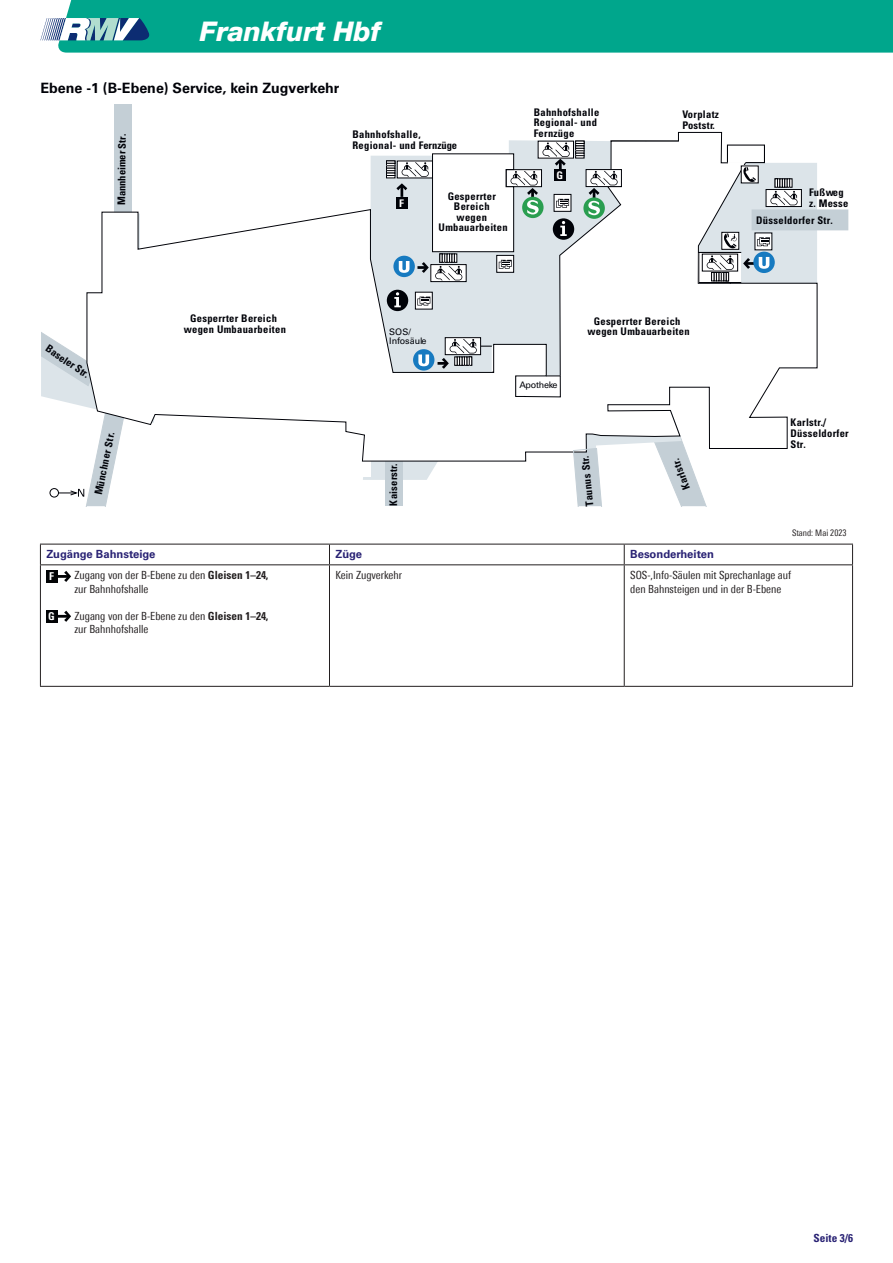
<style>
.page{position:relative;width:893px;height:1263px;background:#fff}
.page>*{position:absolute;margin:0;border:0;box-sizing:border-box;transform-origin:0 0}
.t1{font:italic 800 27px "Helvetica Neue";color:#fff}
.t2{font:700 14.25px "Univers LT Std";color:#000208}
.t3{font:condensed 11.25px/13.5px "Univers Next Pro";color:#231f20}
.t4{font:700 11.25px "Univers LT Std";color:#292274}
.t5{font:700 condensed 11.25px "Univers LT Std";color:#292274}
.t6{font:700 condensed 10.8px "Univers LT Std";color:#fff}
.t7{font:700 condensed 10.5px/10.5px "Univers LT Std";letter-spacing:.03em;color:#000208}
.t8{font:700 condensed 10.5px "Univers LT Std";letter-spacing:-.01em;color:#000208}
.t9{font:700 condensed 10.5px "Univers LT Std";color:#fff}
.t10{font:9px/9px "Univers LT Std";letter-spacing:-.005em;color:#000208}
.t11{font:condensed 9px "Univers Next Pro";color:#231f20}
.t12{font:9px "Univers LT Std";letter-spacing:-.025em;color:#000208}
.s1{font-family:"Univers LT Std";font-weight:700}
</style>
<div class="page">
<svg style="left:40px;top:0;width:853px;height:53px;background:#0ea891"></svg>
<div style="left:114px;top:104px;width:17px;height:110px;background:#c4cfd6"></div>
<svg style="left:670px;top:480px;width:37px;height:26px"></svg>
<svg style="left:41px;top:386px;width:656px;height:94px"></svg>
<svg style="left:41px;top:332px;width:45px;height:54px"></svg>
<div style="left:385px;top:459px;width:17px;height:47px;background:#c4cfd6"></div>
<div style="left:50px;top:488px;width:9px;height:9px;border:1px solid #000208;border-radius:50%"></div>
<svg style="left:55px;top:410px;width:97px;height:96px"></svg>
<div style="left:336px;top:460px;width:35px;height:17px;background:#fff"></div>
<svg style="left:86px;top:132px;width:732px;height:330px"></svg>
<svg style="left:546px;top:365px;width:31px;height:15px"></svg>
<div style="left:698px;top:252px;width:44px;height:31px;border:1px solid #000208"></div>
<svg style="left:573px;top:448px;width:29px;height:58px"></svg>
<svg style="left:667px;top:137px;width:181px;height:144px"></svg>
<div style="left:586px;top:170px;width:35px;height:17px;background:#fff"></div>
<div style="left:586px;top:169px;width:36px;height:18px;border:1px solid #000208"></div>
<svg style="left:386px;top:141px;width:232px;height:139px"></svg>
<svg style="left:40px;top:545px;width:1px;height:19px"></svg>
<svg style="left:329px;top:545px;width:1px;height:19px"></svg>
<svg style="left:624px;top:545px;width:1px;height:19px"></svg>
<svg style="left:852px;top:545px;width:1px;height:19px"></svg>
<hr style="left:40px;top:564px;width:289px;height:1px;background:#231f20">
<hr style="left:40px;top:565px;width:1px;height:121px;background:#231f20">
<hr style="left:329px;top:564px;width:295px;height:1px;background:#231f20">
<hr style="left:624px;top:564px;width:229px;height:1px;background:#231f20">
<hr style="left:852px;top:565px;width:1px;height:121px;background:#231f20">
<hr style="left:40px;top:686px;width:289px;height:1px;background:#231f20">
<hr style="left:624px;top:686px;width:229px;height:1px;background:#231f20">
<hr style="left:40px;top:544px;width:289px;height:1px;background:#231f20">
<hr style="left:329px;top:544px;width:295px;height:1px;background:#231f20">
<hr style="left:624px;top:544px;width:229px;height:1px;background:#231f20">
<hr style="left:329px;top:565px;width:1px;height:121px;background:#231f20">
<hr style="left:624px;top:565px;width:1px;height:121px;background:#231f20">
<hr style="left:329px;top:686px;width:295px;height:1px;background:#231f20">
<div style="left:46px;top:570px;width:12px;height:12px;background:#020305"></div>
<svg style="left:58px;top:571px;width:13px;height:11px"></svg>
<div style="left:46px;top:610px;width:12px;height:12px;background:#020305"></div>
<svg style="left:58px;top:611px;width:13px;height:11px"></svg>
<h1 class="t1" style="left:200px;top:15px;width:183px">Frankfurt Hbf</h1>
<h2 class="t2" style="left:40px;top:80px;width:301px">Ebene -1 (B-Ebene) Service, kein Zugverkehr</h2>
<p class="t8" style="left:115px;top:205px;width:73px;rotate:-90deg">Mannheimer Str.</p>
<p class="t7" style="left:352px;top:129px;width:106px">Bahnhofshalle,<br>Regional- und Fernzüge</p>
<p class="t9" style="left:399px;top:196px;width:6px">F</p>
<p class="t7" style="left:439px;top:191px;width:70px;text-align:center">Gesperrter<br>Bereich<br>wegen<br>Umbauarbeiten</p>
<p class="t7" style="left:534px;top:107px;width:67px">Bahnhofshalle<br>Regional- und<br>Fernzüge</p>
<p class="t7" style="left:682px;top:109px;width:38px">Vorplatz<br>Poststr.</p>
<p class="t9" style="left:557px;top:168px;width:8px">G</p>
<p class="t7" style="left:50px;top:343px;width:52px;rotate:34deg">Baseler Str.</p>
<p class="t7" style="left:93px;top:494px;width:66px;rotate:-79deg">Münchner Str.</p>
<p class="t7" style="left:184px;top:313px;width:104px;text-align:center">Gesperrter Bereich wegen Umbauarbeiten</p>
<p class="t10" style="left:389px;top:327px;width:39px">SOS/<br>Infosäule</p>
<p class="t7" style="left:388px;top:505px;width:44px;rotate:-90deg">Kaiserstr.</p>
<p class="t12" style="left:519px;top:379px;width:40px">Apotheke</p>
<p class="t7" style="left:587px;top:316px;width:104px;text-align:center">Gesperrter Bereich wegen Umbauarbeiten</p>
<p class="t7" style="left:585px;top:507px;width:52px;rotate:-96deg">Taunus Str.</p>
<p class="t7" style="left:682px;top:491px;width:34px;rotate:-111deg">Karlstr.</p>
<p class="t7" style="left:809px;top:187px;width:41px">Fußweg z. Messe</p>
<p class="t7" style="left:756px;top:215px;width:78px">Düsseldorfer Str.</p>
<p class="t7" style="left:790px;top:417px;width:60px">Karlstr./<br>Düsseldorfer<br>Str.</p>
<p class="t11" style="left:792px;top:527px;width:56px">Stand: Mai 2023</p>
<p class="t4" style="left:46px;top:548px;width:111px">Zugänge Bahnsteige</p>
<p class="t4" style="left:335px;top:548px;width:28px">Züge</p>
<p class="t4" style="left:630px;top:548px;width:85px">Besonderheiten</p>
<p class="t3" style="left:74px;top:568px;width:196px">Zugang von der B-Ebene zu den <span class="s1">Gleisen 1–24, </span>zur Bahnhofshalle</p>
<p class="t3" style="left:74px;top:609px;width:196px">Zugang von der B-Ebene zu den <span class="s1">Gleisen 1–24, </span>zur Bahnhofshalle</p>
<p class="t3" style="left:335px;top:568px;width:68px">Kein Zugverkehr</p>
<p class="t3" style="left:630px;top:568px;width:163px">SOS-,Info-Säulen mit Sprechanlage auf den Bahnsteigen und in der B-Ebene</p>
<p class="t6" style="left:49px;top:570px;width:6px">F</p>
<p class="t6" style="left:48px;top:610px;width:8px">G</p>
<p class="t5" style="left:814px;top:1231px;width:41px">Seite 3/6</p>
</div>
